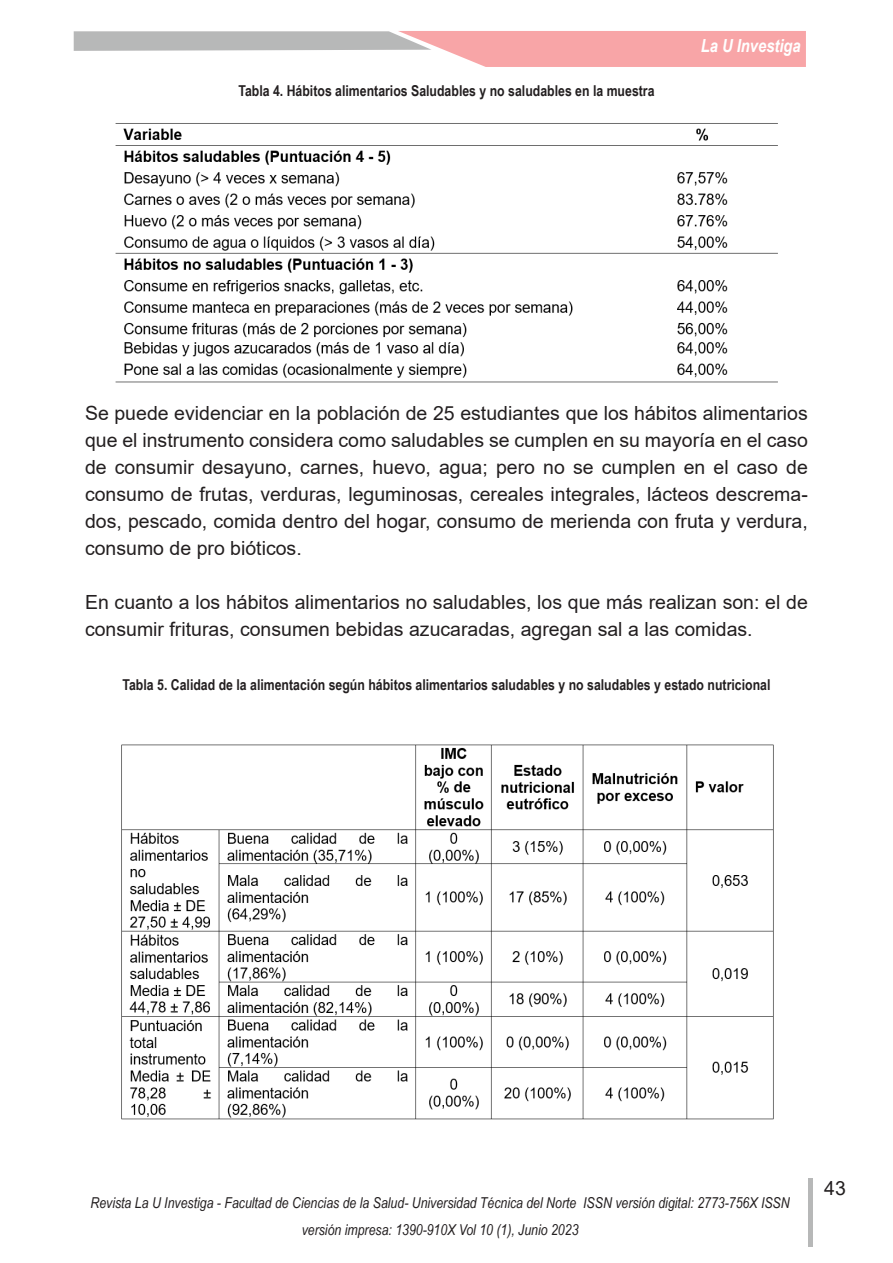
<style>
.page{position:relative;width:893px;height:1263px;background:#fff}
.page>*{position:absolute;margin:0;border:0;box-sizing:border-box;transform-origin:0 0}
.Cuerpo{font:19.5px/27px "Arial";color:#231f20;text-align:justify}
.t1{font:italic 700 18px "Arial Narrow";color:#fff}
.Tablas_y_graficos{font:700 15px "Arial Narrow";color:#231f20}
.t2{font:italic 15px/27px "Arial Narrow";color:#231f20;text-align:center}
</style>
<div class="page">
<svg style="left:74px;top:31px;width:732px;height:36px"></svg>
<div style="left:808px;top:1178px;width:5px;height:68px;background:#b7b8b8"></div>
<img style="left:115px;top:123px;width:663px;height:260px">
<img style="left:121px;top:744px;width:653px;height:376px">
<p class="Tablas_y_graficos" style="left:238px;top:79px;width:418px">Tabla 4. Hábitos alimentarios Saludables y no saludables en la muestra</p>
<p class="t1" style="left:701px;top:32px;width:102px">La U Investiga</p>
<p class="Cuerpo" style="left:85px;top:399px;width:724px">Se puede evidenciar en la población de 25 estudiantes que los hábitos alimentarios que el instrumento considera como saludables se cumplen en su mayoría en el caso de consumir desayuno, carnes, huevo, agua; pero no se cumplen en el caso de consumo de frutas, verduras, leguminosas, cereales integrales, lácteos descrema&shy;dos, pescado, comida dentro del hogar, consumo de merienda con fruta y verdura, consumo de pro bióticos.</p>
<p class="Cuerpo" style="left:85px;top:588px;width:724px">En cuanto a los hábitos alimentarios no saludables, los que más realizan son: el de consumir frituras, consumen bebidas azucaradas, agregan sal a las comidas.</p>
<p class="Tablas_y_graficos" style="left:123px;top:673px;width:649px">Tabla 5. Calidad de la alimentación según hábitos alimentarios saludables y no saludables y estado nutricional</p>
<p class="t2" style="left:90px;top:1189px;width:701px">Revista La U Investiga - Facultad de Ciencias de la Salud- Universidad Técnica del Norte ISSN versión digital: 2773-756X ISSN versión impresa: 1390-910X Vol 10 (1), Junio 2023</p>
<p class="Cuerpo" style="left:824px;top:1175px;width:23px">43</p>
</div>
